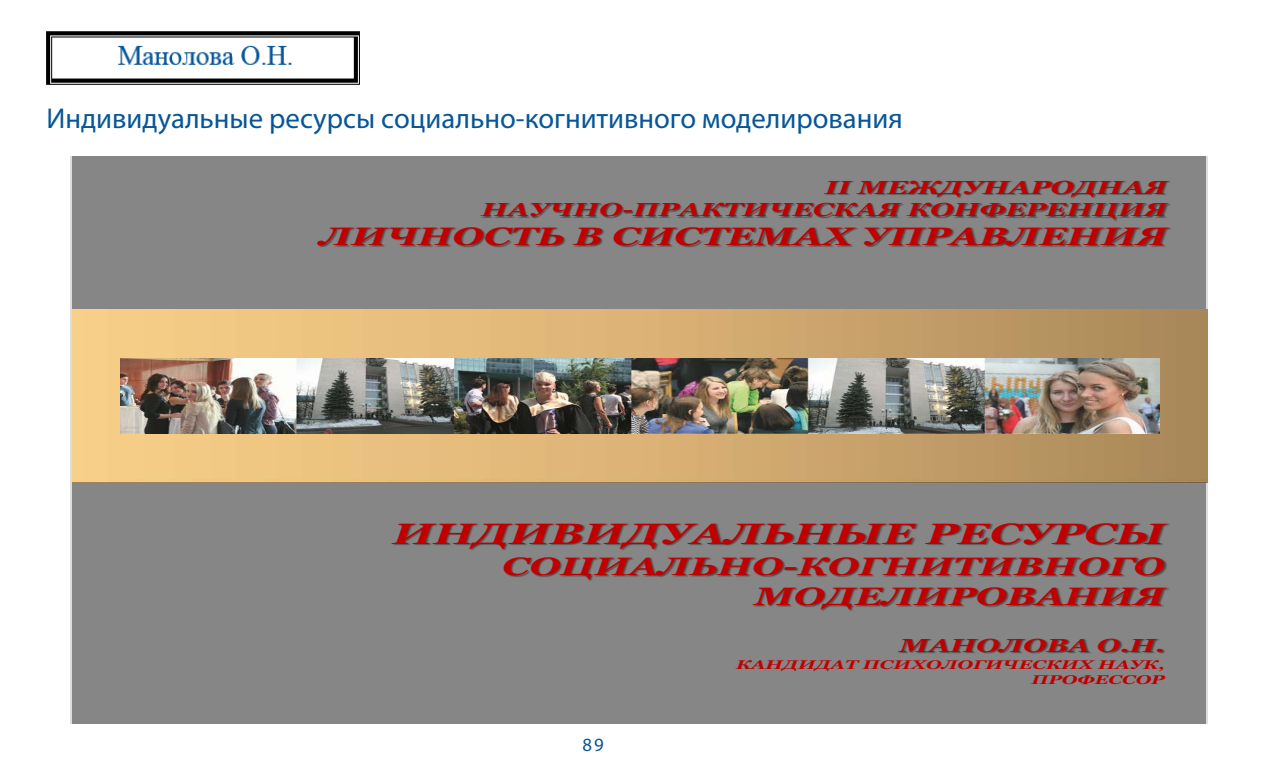
<style>
.page{position:relative;width:1280px;height:775px;background:#fff}
.page>*{position:absolute;margin:0;border:0;box-sizing:border-box;transform-origin:0 0}
.t1{font:italic 700 29.38px "Georgia";color:#c00000;scale:1.5 1}
.t2{font:28.75px "Myriad Pro";color:#075697}
.t3{font:italic 700 25.25px/30.2px "Georgia";color:#c00000;text-align:right;scale:1.5 1}
.t4{font:italic 700 18.88px/22.8px "Georgia";color:#c00000;text-align:right;scale:1.5 1}
.t5{font:18.75px "Myriad Pro";color:#075697}
.t6{font:italic 700 12.62px/15.1px "Georgia";color:#c00000;text-align:right;scale:1.5 1}
</style>
<div class="page">
<img style="left:365px;top:506px;width:842px;height:65px">
<img style="left:479px;top:542px;width:281px;height:57px">
<img style="left:760px;top:542px;width:14px;height:31px">
<img style="left:774px;top:542px;width:426px;height:57px">
<img style="left:731px;top:573px;width:460px;height:56px">
<img style="left:881px;top:627px;width:304px;height:43px">
<img style="left:72px;top:309px;width:1136px;height:174px">
<img style="left:807px;top:169px;width:388px;height:43px">
<img style="left:464px;top:192px;width:141px;height:21px">
<img style="left:605px;top:192px;width:10px;height:21px">
<img style="left:615px;top:192px;width:572px;height:21px">
<img style="left:296px;top:213px;width:898px;height:56px">
<img style="left:120px;top:358px;width:1039px;height:75px">
<img style="left:46px;top:31px;width:314px;height:54px">
<p class="t2" style="left:46px;top:101px;width:858px">Индивидуальные ресурсы социально-когнитивного моделирования</p>
<p class="t4" style="left:482px;top:176px;width:458px">II МЕЖДУНАРОДНАЯ<br>НАУЧНО-ПРАКТИЧЕСКАЯ КОНФЕРЕНЦИЯ</p>
<p class="t3" style="left:320px;top:221px;width:566px">ЛИЧНОСТЬ В СИСТЕМАХ УПРАВЛЕНИЯ</p>
<p class="t1" style="left:393px;top:514px;width:516px">ИНДИВИДУАЛЬНЫЕ РЕСУРСЫ</p>
<p class="t3" style="left:502px;top:551px;width:443px">СОЦИАЛЬНО-КОГНИТИВНОГО<br>МОДЕЛИРОВАНИЯ</p>
<p class="t4" style="left:899px;top:634px;width:178px">МАНОЛОВА О.Н.</p>
<p class="t6" style="left:736px;top:657px;width:287px">КАНДИДАТ ПСИХОЛОГИЧЕСКИХ НАУК,<br>ПРОФЕССОР</p>
<p class="t5" style="left:582px;top:733px;width:23px">89</p>
</div>
